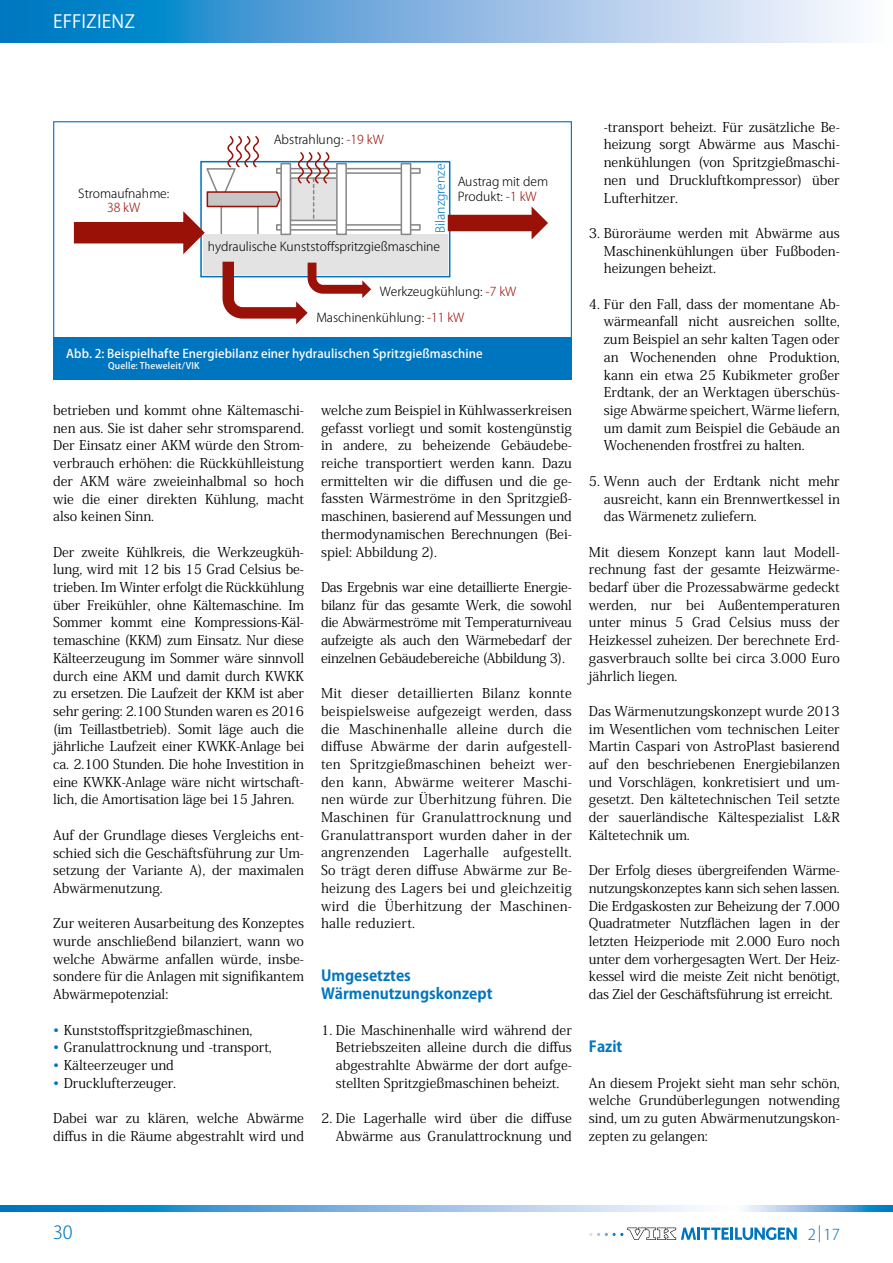
<style>
.page{position:relative;width:893px;height:1263px;background:#fff}
.page>*{position:absolute;margin:0;border:0;box-sizing:border-box;transform-origin:0 0}
.t1{font:18px "Koz Go Pro";letter-spacing:.01em;color:#fff}
.t2{font:300 18px "Koz Go Std";color:#0075bf}
.t3{font:700 15px/17.7px "Koz Go Std";color:#0075bf}
.t4{font:300 15px "Koz Go Pro";color:#0075bf}
.t5{font:13.5px/17.7px "Koz Min Pro";color:#000;text-align:justify}
.t6{font:12.3px/25.7px "Koz Go Pro Light 90 msp RKSJ H";color:#020203}
.t7{font:12.3px "Koz Go Pro Light 90 msp RKSJ H";color:#0075bf}
.t8{font:12.3px "Koz Go Pro Light 90 msp RKSJ H";color:#9a1107}
.t9{font:500 12px "Koz Go Std";letter-spacing:.01em;color:#fff}
.t10{font:500 9px "Koz Go Std";letter-spacing:.02em;color:#fff}
.s1{color:#9a1107}
.s2{color:#0075bf}
</style>
<div class="page">
<svg style="left:0;top:1205px;width:893px;height:7px;background:#7cb5e0"></svg>
<svg style="left:589px;top:1227px;width:208px;height:13px"></svg>
<svg style="left:0;top:0;width:854px;height:43px;background:#78b3df"></svg>
<div style="left:203px;top:234px;width:245px;height:41px;background:#e3e3e3"></div>
<div style="left:200px;top:161px;width:250px;height:116px;border:2px dashed #0075bf"></div>
<svg style="left:223px;top:262px;width:148px;height:62px"></svg>
<svg style="left:74px;top:136px;width:347px;height:118px"></svg>
<svg style="left:448px;top:207px;width:100px;height:32px"></svg>
<div style="left:53px;top:337px;width:519px;height:43px;background:#0075bf"></div>
<h1 class="t1" style="left:53px;top:10px;width:62px">RUBR K</h1>
<h1 class="t1" style="left:53px;top:10px;width:83px">EFFIZIENZ</h1>
<p class="t6" style="left:78px;top:180px;width:93px">Stromaufnahme:</p>
<p class="t8" style="left:107px;top:200px;width:35px">38 kW</p>
<p class="t6" style="left:274px;top:127px;width:111px">Abstrahlung: <span class="s1">-19 kW</span></p>
<p class="t7" style="left:432px;top:233px;width:71px;rotate:-90deg">Bilanzgrenze</p>
<p class="t6" style="left:208px;top:234px;width:234px">hydraulische Kunststoffspritzgießmaschine</p>
<p class="t6" style="left:458px;top:175px;width:92px;line-height:14.7px">Austrag mit dem<br>Produkt: <span class="s1">-1 kW</span></p>
<p class="t6" style="left:316px;top:279px;width:202px;text-indent:63px">Werkzeugkühlung: <span class="s1">-7 kW<br></span>Maschinenkühlung: <span class="s1">-11 kW</span></p>
<p class="t9" style="left:66px;top:346px;width:418px">Abb. 2: Beispielhafte Energiebilanz einer hydraulischen Spritzgießmaschine</p>
<p class="t10" style="left:108px;top:360px;width:93px">Quelle: Theweleit/VIK</p>
<p class="t5" style="left:53px;top:401px;width:252px">betrieben und kommt ohne Kältemaschi&shy;nen aus. Sie ist daher sehr stromsparend.<br>Der Einsatz einer AKM würde den Strom&shy;verbrauch erhöhen: die Rückkühlleistung der AKM wäre zweieinhalbmal so hoch wie die einer direkten Kühlung, macht also keinen Sinn.</p>
<p class="t5" style="left:53px;top:542px;width:252px">Der zweite Kühlkreis, die Werkzeugküh&shy;lung, wird mit 12 bis 15 Grad Celsius be&shy;trieben. Im Winter erfolgt die Rückkühlung über Freikühler, ohne Kältemaschine. Im Sommer kommt eine Kompressions-Käl&shy;temaschine (KKM) zum Einsatz. Nur diese Kälteerzeugung im Sommer wäre sinnvoll durch eine AKM und damit durch KWKK zu ersetzen. Die Laufzeit der KKM ist aber sehr gering: 2.100 Stunden waren es 2016 (im Teillastbetrieb). Somit läge auch die jährliche Laufzeit einer KWKK-Anlage bei ca. 2.100 Stunden. Die hohe Investition in eine KWKK-Anlage wäre nicht wirtschaft&shy;lich, die Amortisation läge bei 15 Jahren.</p>
<p class="t5" style="left:53px;top:825px;width:252px">Auf der Grundlage dieses Vergleichs ent&shy;schied sich die Geschäftsführung zur Um&shy;setzung der Variante A), der maximalen Abwärmenutzung.</p>
<p class="t5" style="left:53px;top:914px;width:252px">Zur weiteren Ausarbeitung des Konzeptes wurde anschließend bilanziert, wann wo welche Abwärme anfallen würde, insbe&shy;sondere für die Anlagen mit signifikantem Abwärmepotenzial:</p>
<p class="t5" style="left:53px;top:1020px;width:201px"><span class="s2">•</span> Kunststoffspritzgießmaschinen,</p>
<p class="t5" style="left:53px;top:1038px;width:220px"><span class="s2">•</span> Granulattrocknung und -transport,</p>
<p class="t5" style="left:53px;top:1056px;width:122px"><span class="s2">•</span> Kälteerzeuger und</p>
<p class="t5" style="left:53px;top:1073px;width:124px"><span class="s2">•</span> Drucklufterzeuger.</p>
<p class="t5" style="left:53px;top:1109px;width:252px">Dabei war zu klären, welche Abwärme diffus in die Räume abgestrahlt wird und</p>
<p class="t5" style="left:321px;top:401px;width:252px">welche zum Beispiel in Kühlwasserkreisen gefasst vorliegt und somit kostengünstig in andere, zu beheizende Gebäudebe&shy;reiche transportiert werden kann. Dazu ermittelten wir die diffusen und die ge&shy;fassten Wärmeströme in den Spritzgieß&shy;maschinen, basierend auf Messungen und thermodynamischen Berechnungen (Bei&shy;spiel: Abbildung 2).</p>
<p class="t5" style="left:321px;top:578px;width:252px">Das Ergebnis war eine detaillierte Energie&shy;bilanz für das gesamte Werk, die sowohl die Abwärmeströme mit Temperaturniveau aufzeigte als auch den Wärmebedarf der einzelnen Gebäudebereiche (Abbildung 3).</p>
<p class="t5" style="left:321px;top:684px;width:252px">Mit dieser detaillierten Bilanz konnte beispielsweise aufgezeigt werden, dass die Maschinenhalle alleine durch die diffuse Abwärme der darin aufgestell&shy;ten Spritzgießmaschinen beheizt wer&shy;den kann, Abwärme weiterer Maschi&shy;nen würde zur Überhitzung führen. Die Maschinen für Granulattrocknung und Granulattransport wurden daher in der angrenzenden Lagerhalle aufgestellt.<br>So trägt deren diffuse Abwärme zur Be&shy;heizung des Lagers bei und gleichzeitig wird die Überhitzung der Maschinen&shy;halle reduziert.</p>
<p class="t3" style="left:321px;top:968px;width:173px">Umgesetztes<br>Wärmenutzungskonzept</p>
<p class="t5" style="left:336px;top:1020px;width:237px;text-indent:-15px">1. Die Maschinenhalle wird während der Betriebszeiten alleine durch die diffus abgestrahlte Abwärme der dort aufge&shy;stellten Spritzgießmaschinen beheizt.</p>
<p class="t5" style="left:321px;top:1109px;width:252px;text-align:right">2. Die Lagerhalle wird über die diffuse<br>Abwärme aus Granulattrocknung und</p>
<p class="t5" style="left:604px;top:118px;width:237px">-transport beheizt. Für zusätzliche Be&shy;heizung sorgt Abwärme aus Maschi&shy;nenkühlungen (von Spritzgießmaschi&shy;nen und Druckluftkompressor) über Lufterhitzer.</p>
<p class="t5" style="left:604px;top:224px;width:237px;text-indent:-15px">3. Büroräume werden mit Abwärme aus Maschinenkühlungen über Fußboden&shy;heizungen beheizt.</p>
<p class="t5" style="left:604px;top:294px;width:237px;text-indent:-15px">4. Für den Fall, dass der momentane Ab&shy;wärmeanfall nicht ausreichen sollte, zum Beispiel an sehr kalten Tagen oder an Wochenenden ohne Produktion, kann ein etwa 25 Kubikmeter großer Erdtank, der an Werktagen überschüs&shy;sige Abwärme speichert, Wärme liefern, um damit zum Beispiel die Gebäude an Wochenenden frostfrei zu halten.</p>
<p class="t5" style="left:604px;top:471px;width:237px;text-indent:-15px">5. Wenn auch der Erdtank nicht mehr ausreicht, kann ein Brennwertkessel in das Wärmenetz zuliefern.</p>
<p class="t5" style="left:589px;top:542px;width:252px">Mit diesem Konzept kann laut Modell&shy;rechnung fast der gesamte Heizwärme&shy;bedarf über die Prozessabwärme gedeckt werden, nur bei Außentemperaturen unter minus 5 Grad Celsius muss der Heizkessel zuheizen. Der berechnete Erd&shy;gasverbrauch sollte bei circa 3.000 Euro jährlich liegen.</p>
<p class="t5" style="left:589px;top:702px;width:252px">Das Wärmenutzungskonzept wurde 2013 im Wesentlichen vom technischen Leiter Martin Caspari von AstroPlast basierend auf den beschriebenen Energiebilanzen und Vorschlägen, konkretisiert und um&shy;gesetzt. Den kältetechnischen Teil setzte der sauerländische Kältespezialist L&amp;R Kältetechnik um.</p>
<p class="t5" style="left:589px;top:861px;width:252px">Der Erfolg dieses übergreifenden Wärme&shy;nutzungskonzeptes kann sich sehen lassen.<br>Die Erdgaskosten zur Beheizung der 7.000<br>Quadratmeter Nutzflächen lagen in der letzten Heizperiode mit 2.000 Euro noch unter dem vorhergesagten Wert. Der Heiz&shy;kessel wird die meiste Zeit nicht benötigt, das Ziel der Geschäftsführung ist erreicht.</p>
<p class="t3" style="left:589px;top:1039px;width:35px">Fazit</p>
<p class="t5" style="left:589px;top:1073px;width:252px">An diesem Projekt sieht man sehr schön, welche Grundüberlegungen notwending sind, um zu guten Abwärmenutzungskon&shy;zepten zu gelangen:</p>
<h1 class="t2" style="left:53px;top:1221px;width:21px">30</h1>
<p class="t4" style="left:808px;top:1224px;width:33px">2 | 17</p>
</div>
